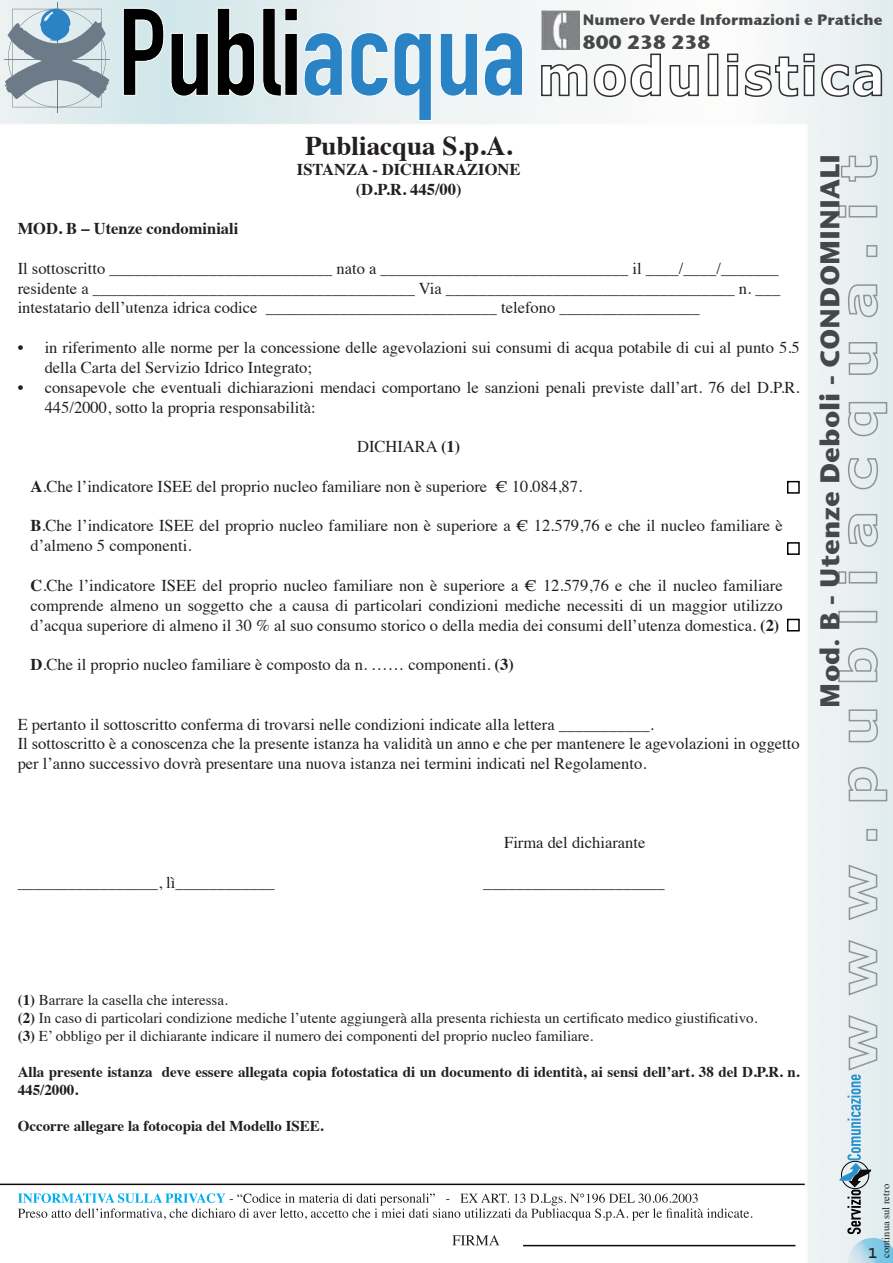
<style>
.page{position:relative;width:893px;height:1263px;background:#fff}
.page>*{position:absolute;margin:0;border:0;box-sizing:border-box;transform-origin:0 0}
.t1{font:700 27px "Stone Sans ITC";color:#464748}
.t2{font:700 27px "Times";color:#231f20}
.t3{font:700 19.5px "Stone Sans ITC";color:#464748}
.t4{font:16.5px/19.8px "Times";color:#231f20}
.t5{font:700 16.5px/19.8px "Times";color:#231f20;text-align:center}
.t6{font:700 16.5px "Courier Std";color:#231f20}
.t7{font:15px/18px "Times";color:#231f20}
.t8{font:700 15px/18px "Times";color:#231f20}
.t9{font:700 15px "Stone Sans ITC";color:#464748}
.t10{font:10.5px "Times";color:#231f20}
.s1{font-weight:700}
</style>
<div class="page">
<img style="left:0;top:0;width:892px;height:1262px">
<svg style="left:123px;top:8px;width:399px;height:113px"></svg>
<svg style="left:839px;top:1074px;width:31px;height:159px;background:#bacdd5"></svg>
<hr style="left:4px;top:59px;width:106px;height:1px;background:#778a9d">
<hr style="left:57px;top:2px;width:1px;height:111px;background:#6c7b87">
<svg style="left:4px;top:9px;width:105px;height:98px;background:#a3b5bf"></svg>
<svg style="left:540px;top:53px;width:121px;height:45px"></svg>
<svg style="left:668px;top:64px;width:31px;height:34px"></svg>
<div style="left:708px;top:54px;width:9px;height:41px;background:#fff"></div>
<div style="left:707px;top:54px;width:11px;height:42px;border:2px solid #2e3133"></div>
<svg style="left:726px;top:53px;width:156px;height:45px"></svg>
<svg style="left:837px;top:155px;width:50px;height:916px;background:#dfe6e8"></svg>
<svg style="left:18px;top:1192px;width:734px;height:28px"></svg>
<hr style="left:523px;top:1244px;width:272px;height:1px;background:#140c0a">
<img style="left:847px;top:1237px;width:45px;height:25px">
<svg style="left:452px;top:1234px;width:47px;height:10px"></svg>
<div style="left:786px;top:542px;width:13px;height:12px;border:2px solid #000"></div>
<div style="left:786px;top:618px;width:13px;height:13px;border:2px solid #000"></div>
<div style="left:786px;top:481px;width:13px;height:12px;border:2px solid #000"></div>
<img style="left:541px;top:10px;width:38px;height:40px">
<p class="t9" style="left:582px;top:7px;width:301px">Numero Verde Informazioni e Pratiche</p>
<p class="t3" style="left:582px;top:24px;width:129px">800 238 238</p>
<h1 class="t2" style="left:305px;top:120px;width:209px">Publiacqua S.p.A.</h1>
<p class="t5" style="left:297px;top:157px;width:225px">ISTANZA - DICHIARAZIONE (D.P.R. 445/00)</p>
<p class="t5" style="left:18px;top:217px;width:222px">MOD. B – Utenze condominiali</p>
<p class="t4" style="left:18px;top:257px;width:763px;text-align:justify">Il sottoscritto ___________________________ nato a ______________________________ il ____/____/_______ residente a _______________________________________ Via ___________________________________ n. ___ intestatario dell’utenza idrica codice ____________________________ telefono _________________</p>
<p class="t4" style="left:45px;top:336px;width:756px;text-indent:-27px">• in riferimento alle norme per la concessione delle agevolazioni sui consumi di acqua potabile di cui al punto 5.5 della Carta del Servizio Idrico Integrato;</p>
<p class="t4" style="left:45px;top:376px;width:756px;text-indent:-27px">• consapevole che eventuali dichiarazioni mendaci comportano le sanzioni penali previste dall’art. 76 del D.P.R.<br>445/2000, sotto la propria responsabilità:</p>
<p class="t4" style="left:357px;top:435px;width:105px">DICHIARA <span class="s1">(1)</span></p>
<p class="t4" style="left:30px;top:475px;width:553px"><span class="s1">A</span>.Che l’indicatore ISEE del proprio nucleo familiare non è superiore € 10.084,87.</p>
<p class="t4" style="left:30px;top:514px;width:753px"><span class="s1">B</span>.Che l’indicatore ISEE del proprio nucleo familiare non è superiore a € 12.579,76 e che il nucleo familiare è d’almeno 5 componenti.</p>
<p class="t4" style="left:30px;top:574px;width:753px;text-align:justify"><span class="s1">C</span>.Che l’indicatore ISEE del proprio nucleo familiare non è superiore a € 12.579,76 e che il nucleo familiare comprende almeno un soggetto che a causa di particolari condizioni mediche necessiti di un maggior utilizzo d’acqua superiore di almeno il 30 % al suo consumo storico o della media dei consumi dell’utenza domestica. <span class="s1">(2)</span></p>
<p class="t4" style="left:30px;top:653px;width:484px"><span class="s1">D</span>.Che il proprio nucleo familiare è composto da n. …… componenti. <span class="s1">(3)</span></p>
<p class="t4" style="left:18px;top:712px;width:783px">E pertanto il sottoscritto conferma di trovarsi nelle condizioni indicate alla lettera ___________.<br>Il sottoscritto è a conoscenza che la presente istanza ha validità un anno e che per mantenere le agevolazioni in oggetto per l’anno successivo dovrà presentare una nuova istanza nei termini indicati nel Regolamento.</p>
<h1 class="t1" style="left:805px;top:707px;width:555px;rotate:-90deg">Mod. B - Utenze Deboli - CONDOMINIALI</h1>
<p class="t4" style="left:18px;top:871px;width:258px">_________________, lì____________</p>
<p class="t4" style="left:504px;top:831px;width:143px">Firma del dichiarante</p>
<p class="t4" style="left:483px;top:871px;width:183px">______________________</p>
<p class="t7" style="left:18px;top:989px;width:741px"><span class="s1">(1)</span> Barrare la casella che interessa.<br><span class="s1">(2)</span> In caso di particolari condizione mediche l’utente aggiungerà alla presenta richiesta un certificato medico giustificativo. <span class="s1">(3)</span> E’ obbligo per il dichiarante indicare il numero dei componenti del proprio nucleo familiare.</p>
<p class="t8" style="left:18px;top:1061px;width:783px">Alla presente istanza deve essere allegata copia fotostatica di un documento di identità, ai sensi dell’art. 38 del D.P.R. n.<br>445/2000.</p>
<p class="t8" style="left:18px;top:1115px;width:307px">Occorre allegare la fotocopia del Modello ISEE.</p>
<p class="t10" style="left:875px;top:1257px;width:75px;rotate:-90deg">continua sul retro</p>
<p class="t6" style="left:867px;top:1243px;width:11px">1</p>
</div>
